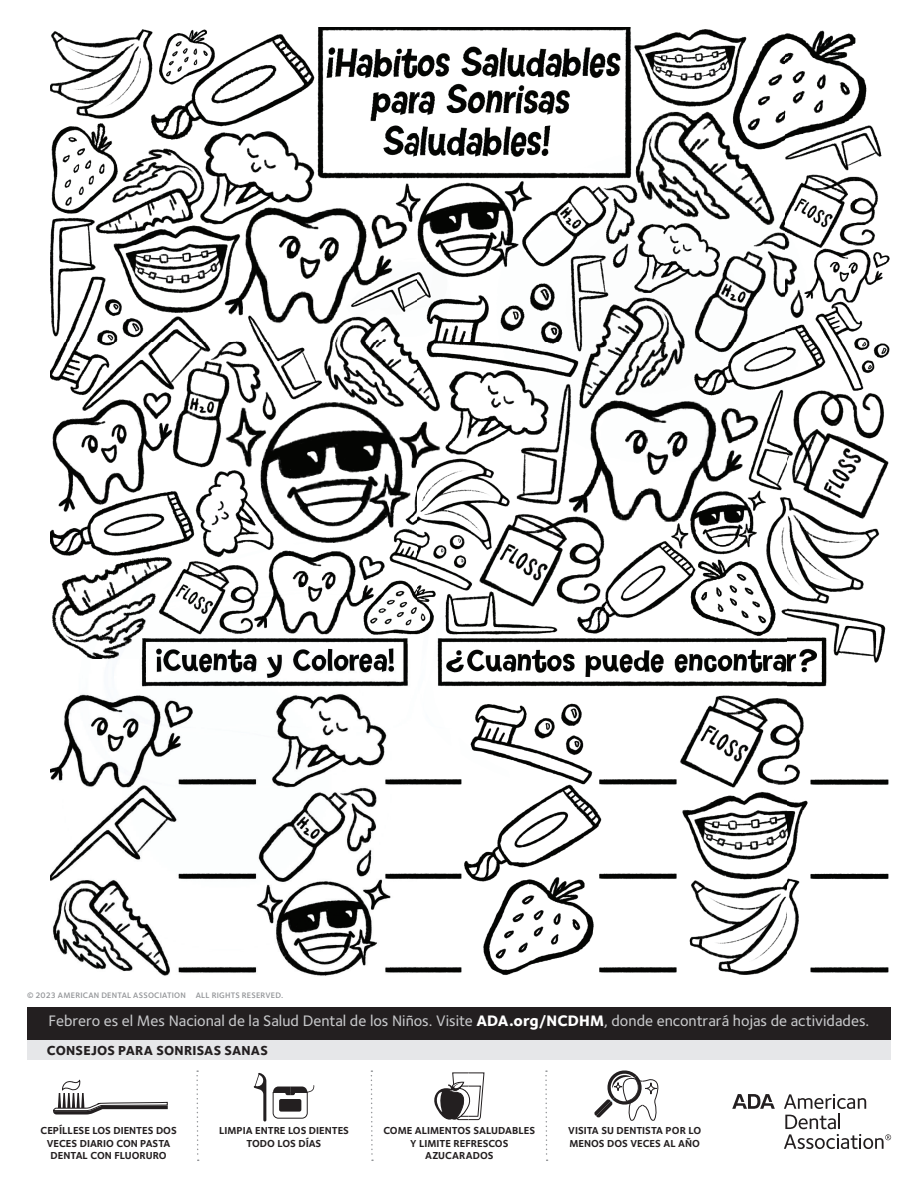
<style>
.page{position:relative;width:918px;height:1188px;background:#fff}
.page>*{position:absolute;margin:0;border:0;box-sizing:border-box;transform-origin:0 0}
.t1{font:500 15.75px "Foundry Sterling";color:#c7c8ca}
.t2{font:800 13.5px "Foundry Sterling";letter-spacing:.015em;color:#231f20}
.t3{font:700 10.5px/12.6px "Foundry Sterling";color:#231f20;text-align:center}
.t4{font:600 8.25px "Foundry Sterling";letter-spacing:.025em;color:#939598}
.s1{font-weight:800;color:#fff}
</style>
<div class="page">
<svg style="left:254px;top:1073px;width:12px;height:49px"></svg>
<svg style="left:272px;top:1085px;width:42px;height:34px"></svg>
<svg style="left:53px;top:1079px;width:115px;height:36px"></svg>
<svg style="left:594px;top:1070px;width:65px;height:51px"></svg>
<svg style="left:434px;top:1072px;width:51px;height:49px"></svg>
<div style="left:27px;top:1040px;width:864px;height:20px;background:#e6e7e9"></div>
<svg style="left:196px;top:1070px;width:3px;height:91px"></svg>
<svg style="left:370px;top:1070px;width:4px;height:91px"></svg>
<svg style="left:545px;top:1070px;width:3px;height:91px"></svg>
<img style="left:51px;top:27px;width:839px;height:949px">
<div style="left:27px;top:1007px;width:864px;height:33px;background:#231f20"></div>
<svg style="left:732px;top:1094px;width:43px;height:15px"></svg>
<svg style="left:784px;top:1094px;width:107px;height:55px"></svg>
<p class="t4" style="left:27px;top:990px;width:258px">© 2023 AMERICAN DENTAL ASSOCIATION ALL RIGHTS RESERVED.</p>
<h1 class="t1" style="left:49px;top:1010px;width:822px">Febrero es el Mes Nacional de la Salud Dental de los Niños. Visite <span class="s1">ADA.org/NCDHM</span>, donde encontrará hojas de actividades.</h1>
<p class="t2" style="left:47px;top:1041px;width:223px">CONSEJOS PARA SONRISAS SANAS</p>
<p class="t3" style="left:41px;top:1124px;width:138px">CEPÍLLESE LOS DIENTES DOS<br>VECES DIARIO CON PASTA<br>DENTAL CON FLUORURO</p>
<p class="t3" style="left:219px;top:1124px;width:132px">LIMPIA ENTRE LOS DIENTES<br>TODO LOS DÍAS</p>
<p class="t3" style="left:383px;top:1124px;width:153px">COME ALIMENTOS SALUDABLES<br>Y LIMITE REFRESCOS<br>AZUCARADOS</p>
<p class="t3" style="left:568px;top:1124px;width:134px;text-align:left">VISITA SU DENTISTA POR LO<br>MENOS DOS VECES AL AÑO</p>
</div>
